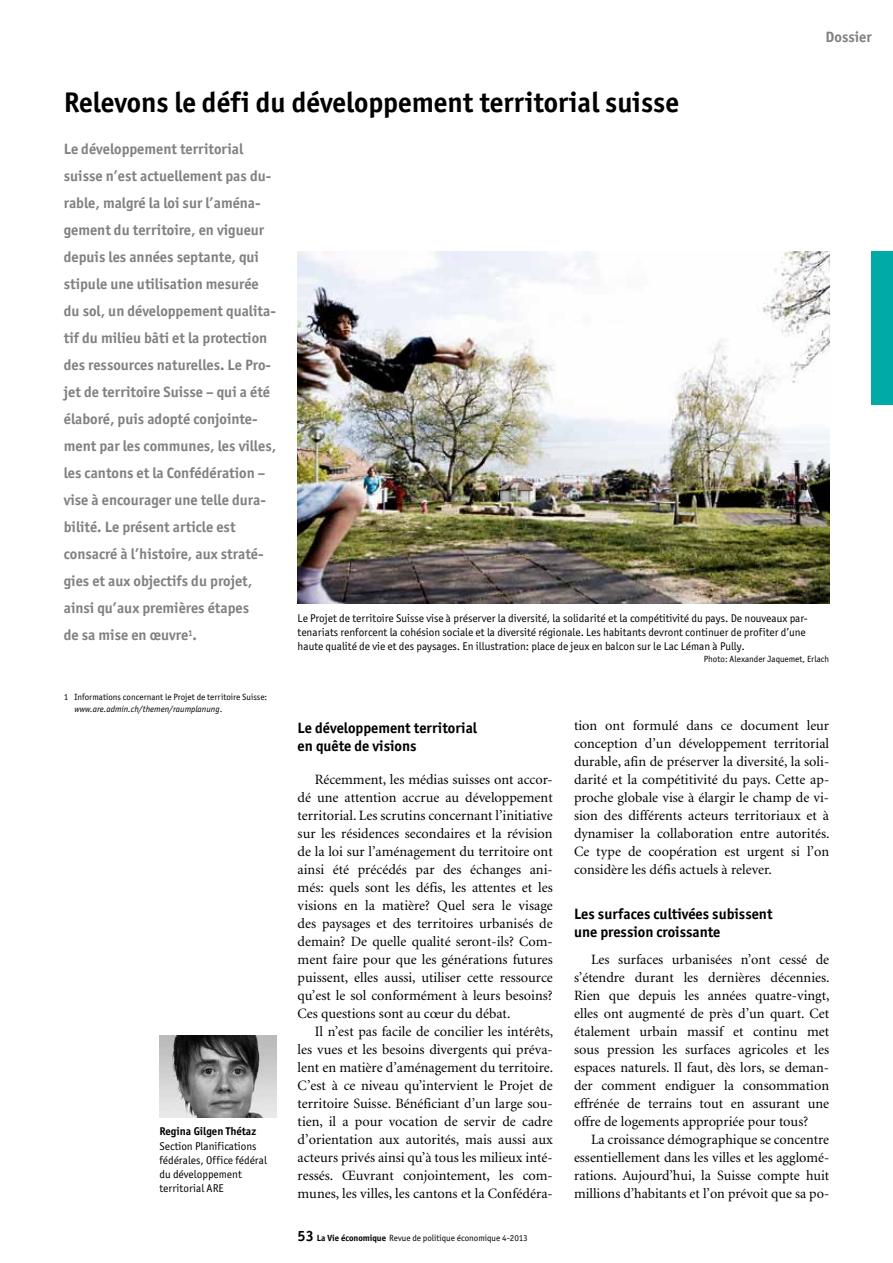
<style>
.page{position:relative;width:893px;height:1263px;background:#fff}
.page>*{position:absolute;margin:0;border:0;box-sizing:border-box;transform-origin:0 0}
.t1{font:700 28.5px "Officina San ITC";color:#000}
.t2{font:700 15px/27px "Officina San ITC";color:#818181}
.t3{font:700 15px/18px "Officina San ITC";color:#000}
.t4{font:14.25px/18px "Minion";color:#000;text-align:justify}
.t5{font:11.25px/14.2px "Officina San ITC";color:#000}
.t6{font:700 11.25px "Officina San ITC";color:#000}
.t7{font:9px/12px "Officina San ITC";color:#000}
.s1{font-style:italic}
.s2{font-weight:700;font-size:15px}
.s3{font-weight:700}
</style>
<div class="page">
<div style="left:872px;top:252px;width:21px;height:153px;background:#00aaa7"></div>
<img style="left:159px;top:1035px;width:117px;height:82px">
<img style="left:298px;top:251px;width:531px;height:352px">
<p class="t2" style="left:826px;top:23px;width:48px">Dossier</p>
<h1 class="t1" style="left:64px;top:84px;width:617px">Relevons le défi du développement territorial suisse</h1>
<p class="t2" style="left:64px;top:136px;width:214px">Le développement territorial suisse n’est actuellement pas du&shy;rable, malgré la loi sur l’aména&shy;gement du territoire, en vigueur depuis les années septante, qui stipule une utilisation mesurée du sol, un développement qualita&shy;tif du milieu bâti et la protection des ressources naturelles. Le Pro&shy;jet de territoire Suisse – qui a été élaboré, puis adopté conjointe&shy;ment par les communes, les villes, les cantons et la Confédération – vise à encourager une telle dura&shy;bilité. Le présent article est consacré à l’histoire, aux straté&shy;gies et aux objectifs du projet, ainsi qu’aux premières étapes<br>de sa mise en œuvre<sup>1</sup>.</p>
<p class="t5" style="left:298px;top:611px;width:511px;text-align:justify">Le Projet de territoire Suisse vise à préserver la diversité, la solidarité et la compétitivité du pays. De nouveaux par&shy;tenariats renforcent la cohésion sociale et la diversité régionale. Les habitants devront continuer de profiter d’une haute qualité de vie et des paysages. En illustration: place de jeux en balcon sur le Lac Léman à Pully.</p>
<p class="t7" style="left:704px;top:653px;width:127px">Photo: Alexander Jaquemet, Erlach</p>
<p class="t7" style="left:74px;top:691px;width:194px;text-indent:-11px">1 Informations concernant le Projet de territoire Suisse: <span class="s1">www.are.admin.ch/themen/raumplanung</span>.</p>
<p class="t6" style="left:159px;top:1124px;width:98px">Regina Gilgen Thétaz</p>
<p class="t5" style="left:159px;top:1139px;width:109px">Section Planifications fédérales, Office fédéral du développement territorial ARE</p>
<p class="t3" style="left:298px;top:718px;width:181px">Le développement territorial en quête de visions</p>
<p class="t4" style="left:298px;top:770px;width:257px;text-indent:17px">Récemment, les médias suisses ont accor&shy;dé une attention accrue au développement territorial. Les scrutins concernant l’initiative sur les résidences secondaires et la révision de la loi sur l’aménagement du territoire ont ainsi été précédés par des échanges ani&shy;més: quels sont les défis, les attentes et les visions en la matière? Quel sera le visage des paysages et des territoires urbanisés de demain? De quelle qualité seront-ils? Com&shy;ment faire pour que les générations futures puissent, elles aussi, utiliser cette ressource qu’est le sol conformément à leurs besoins?<br>Ces questions sont au cœur du débat.</p>
<p class="t4" style="left:298px;top:1022px;width:257px;text-indent:17px">Il n’est pas facile de concilier les intérêts, les vues et les besoins divergents qui préva&shy;lent en matière d’aménagement du territoire.<br>C’est à ce niveau qu’intervient le Projet de territoire Suisse. Bénéficiant d’un large sou&shy;tien, il a pour vocation de servir de cadre d’orientation aux autorités, mais aussi aux acteurs privés ainsi qu’à tous les milieux inté&shy;ressés. Œuvrant conjointement, les com&shy;munes, les villes, les cantons et la Confédéra-</p>
<p class="t7" style="left:298px;top:1232px;width:231px"><span class="s2">53</span> <span class="s3">La Vie économique</span> Revue de politique économique 4-2013</p>
<p class="t4" style="left:574px;top:716px;width:257px">tion ont formulé dans ce document leur conception d’un développement territorial durable, afin de préserver la diversité, la soli&shy;darité et la compétitivité du pays. Cette ap&shy;proche globale vise à élargir le champ de vi&shy;sion des différents acteurs territoriaux et à dynamiser la collaboration entre autorités.<br>Ce type de coopération est urgent si l’on considère les défis actuels à relever.</p>
<p class="t3" style="left:574px;top:904px;width:200px">Les surfaces cultivées subissent une pression croissante</p>
<p class="t4" style="left:574px;top:950px;width:257px;text-indent:17px">Les surfaces urbanisées n’ont cessé de s’étendre durant les dernières décennies.<br>Rien que depuis les années quatre-vingt, elles ont augmenté de près d’un quart. Cet étalement urbain massif et continu met sous pression les surfaces agricoles et les espaces naturels. Il faut, dès lors, se deman&shy;der comment endiguer la consommation effrénée de terrains tout en assurant une offre de logements appropriée pour tous?</p>
<p class="t4" style="left:574px;top:1130px;width:257px;text-indent:17px">La croissance démographique se concentre essentiellement dans les villes et les agglomé&shy;rations. Aujourd’hui, la Suisse compte huit millions d’habitants et l’on prévoit que sa po-</p>
</div>
